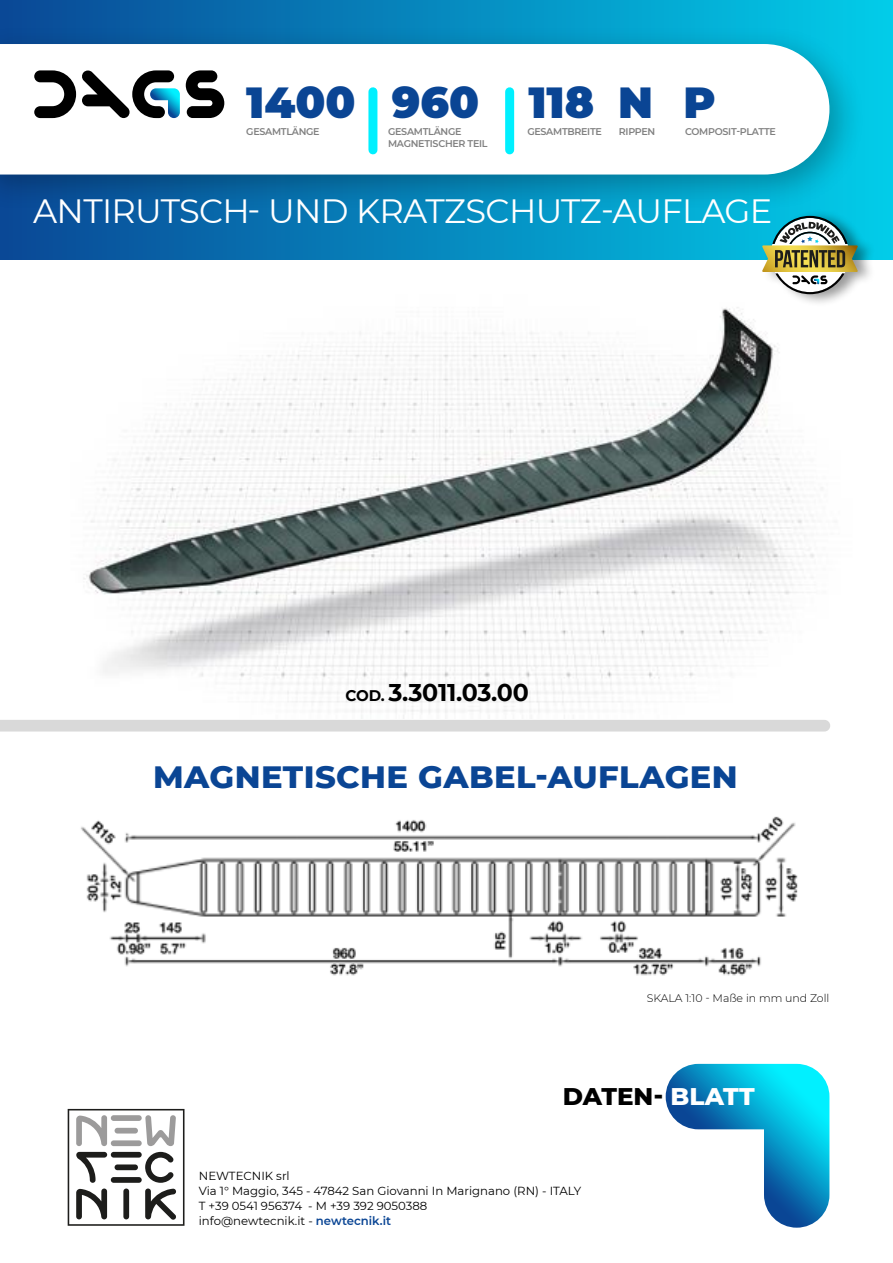
<style>
.page{position:relative;width:893px;height:1263px;background:#fff}
.page>*{position:absolute;margin:0;border:0;box-sizing:border-box;transform-origin:0 0}
.t1{font:900 43.35px "Montserrat";color:#0a4594}
.t2{font:33.6px "Montserrat";letter-spacing:-.02em;color:#fff}
.t3{font:800 31.5px "Montserrat";letter-spacing:.01em;color:#0a4594}
.t4{font:800 24.6px "Montserrat";color:#000}
.t5{font:700 24.15px "Montserrat";letter-spacing:-.01em;color:#000}
.t6{font:11.7px/15px "Montserrat";color:#000}
.t7{font:300 10.95px "Montserrat";color:#000}
.t8{font:600 9.75px/11.7px "Montserrat";letter-spacing:-.03em;color:#808080}
.s1{font-size:15.45px}
.s2{color:#fff}
.s3{font-weight:600;color:#0a4594}
</style>
<div class="page">
<img style="left:83px;top:307px;width:740px;height:412px">
<img style="left:81px;top:816px;width:717px;height:160px">
<div style="left:0;top:0;width:893px;height:260px;background:linear-gradient(to right,#0a4795,#02cde9)"></div>
<div style="left:0;top:24px;width:866px;height:187px;background:#000;opacity:.27"></div>
<svg style="left:0;top:44px;width:829px;height:131px"></svg>
<svg style="left:34px;top:70px;width:146px;height:48px"></svg>
<svg style="left:186px;top:70px;width:38px;height:48px"></svg>
<div style="left:0;top:720px;width:830px;height:11px;background:#d9d9d9"></div>
<svg style="left:68px;top:1109px;width:116px;height:117px"></svg>
<svg style="left:666px;top:1064px;width:163px;height:164px"></svg>
<div style="left:762px;top:208px;width:114px;height:98px;background:#000;opacity:.4"></div>
<svg style="left:762px;top:216px;width:96px;height:78px"></svg>
<div style="left:368px;top:92px;width:9px;height:58px;background:#00f0ff"></div>
<div style="left:505px;top:92px;width:9px;height:58px;background:#00f0ff"></div>
<h1 class="t1" style="left:246px;top:70px;width:471px">1400 960 118 N P</h1>
<p class="t8" style="left:619px;top:126px;width:38px">RIPPEN</p>
<p class="t8" style="left:685px;top:126px;width:92px">COMPOSIT-PLATTE</p>
<p class="t8" style="left:246px;top:126px;width:75px">GESAMTLÄNGE</p>
<p class="t8" style="left:388px;top:126px;width:101px">GESAMTLÄNGE<br>MAGNETISCHER TEIL</p>
<p class="t8" style="left:527px;top:126px;width:76px">GESAMTBREITE</p>
<h2 class="t2" style="left:33px;top:188px;width:741px">ANTIRUTSCH- UND KRATZSCHUTZ-AUFLAGE</h2>
<h3 class="t5" style="left:345px;top:675px;width:185px"><span class="s1">COD.</span> 3.3011.03.00</h3>
<h3 class="t3" style="left:153px;top:754px;width:586px">MAGNETISCHE GABEL-AUFLAGEN</h3>
<p class="t7" style="left:647px;top:991px;width:184px">SKALA 1:10 - Maße in mm und Zoll</p>
<h3 class="t4" style="left:563px;top:1078px;width:193px">DATEN- <span class="s2">BLATT</span></h3>
<p class="t6" style="left:199px;top:1167px;width:384px">NEWTECNIK srl<br>Via 1° Maggio, 345 - 47842 San Giovanni In Marignano (RN) - ITALY T +39 0541 956374 - M +39 392 9050388<br>info@newtecnik.it - <span class="s3">newtecnik.it</span></p>
</div>
